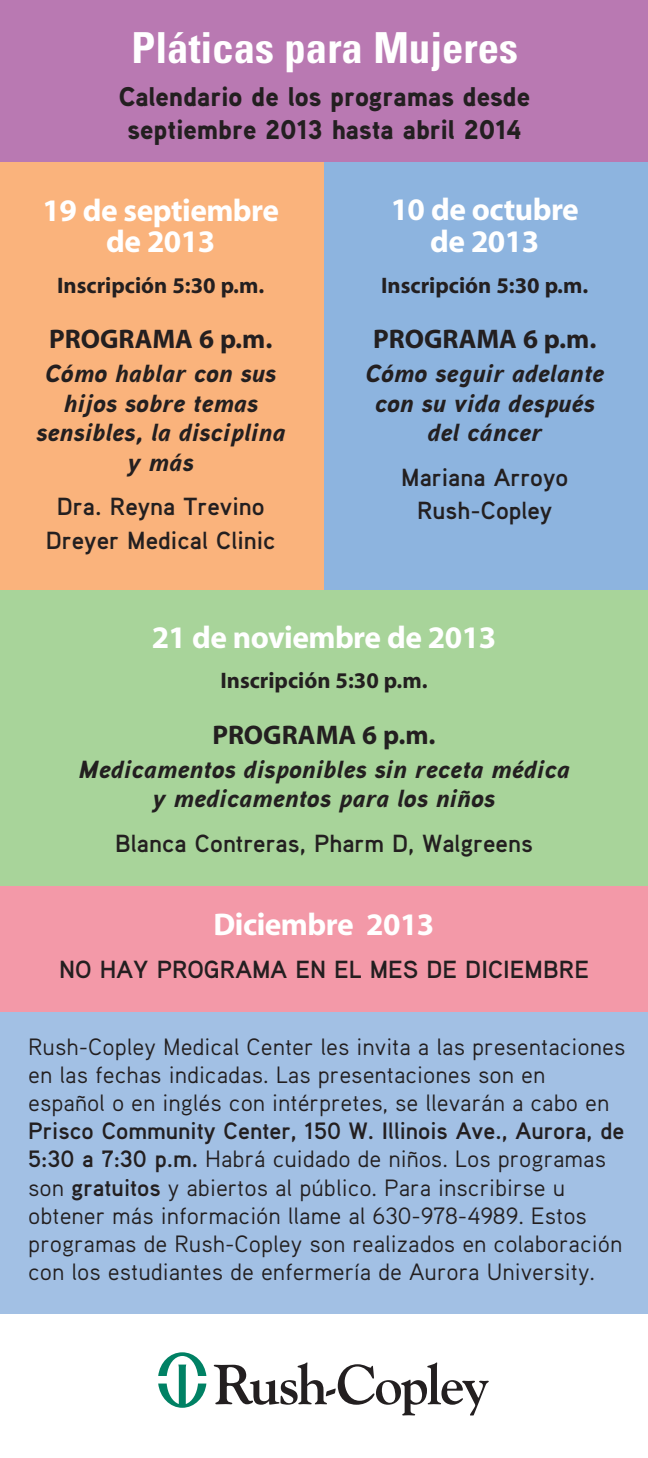
<style>
.page{position:relative;width:648px;height:1458px;background:#fff}
.page>*{position:absolute;margin:0;border:0;box-sizing:border-box;transform-origin:0 0}
.t1{font:700 condensed 42.75px "Univers";color:#fff}
.t2{font:700 31.5px/31.5px "Myriad";letter-spacing:-.015em;color:#fff;text-align:center}
.t3{font:900 27px/32.4px "Aaux Pro";color:#231f20;text-align:center}
.t4{font:700 27px "Myriad";color:#231f20}
.t5{font:italic 900 24.75px/29.7px "Aaux Pro";color:#231f20;text-align:center}
.t6{font:700 24.75px/33.8px "Aaux Pro";color:#231f20;text-align:center}
.t7{font:23.62px/28.1px "Aaux Pro";color:#231f20}
.t8{font:700 22.5px "Myriad";color:#231f20}
.s1{font-weight:700}
</style>
<div class="page">
<div style="left:324px;top:157px;width:324px;height:441px;background:#8db4df"></div>
<div style="left:0;top:157px;width:324px;height:440px;background:#fab37c"></div>
<div style="left:0;top:591px;width:648px;height:299px;background:#a8d49a"></div>
<div style="left:0;top:0;width:648px;height:162px;background:#b979b2"></div>
<div style="left:0;top:1000px;width:648px;height:314px;background:#a2c0e4"></div>
<div style="left:0;top:886px;width:648px;height:126px;background:#f399a8"></div>
<svg style="left:158px;top:1352px;width:48px;height:56px"></svg>
<svg style="left:214px;top:1362px;width:275px;height:53px"></svg>
<h1 class="t1" style="left:132px;top:32px;width:388px">Pláticas para Mujeres</h1>
<p class="t3" style="left:119px;top:81px;width:413px">Calendario de los programas desde septiembre 2013 hasta abril 2014</p>
<h2 class="t2" style="left:42px;top:197px;width:238px">19 de septiembre de 2013</h2>
<p class="t8" style="left:57px;top:277px;width:209px">Inscripción 5:30 p.m.</p>
<p class="t4" style="left:49px;top:329px;width:225px">PROGRAMA 6 p.m.</p>
<p class="t5" style="left:36px;top:359px;width:251px">Cómo hablar con sus hijos sobre temas sensibles, la disciplina y más</p>
<p class="t6" style="left:46px;top:490px;width:231px">Dra. Reyna Trevino<br>Dreyer Medical Clinic</p>
<h2 class="t2" style="left:391px;top:197px;width:190px">10 de octubre de 2013</h2>
<p class="t8" style="left:381px;top:277px;width:209px">Inscripción 5:30 p.m.</p>
<p class="t4" style="left:373px;top:329px;width:225px">PROGRAMA 6 p.m.</p>
<p class="t5" style="left:365px;top:359px;width:240px">Cómo seguir adelante con su vida después del cáncer</p>
<p class="t6" style="left:401px;top:460px;width:169px">Mariana Arroyo<br>Rush-Copley</p>
<h2 class="t2" style="left:152px;top:624px;width:346px">21 de noviembre de 2013</h2>
<p class="t8" style="left:220px;top:672px;width:209px">Inscripción 5:30 p.m.</p>
<p class="t4" style="left:212px;top:725px;width:225px">PROGRAMA 6 p.m.</p>
<p class="t5" style="left:78px;top:754px;width:493px">Medicamentos disponibles sin receta médica y medicamentos para los niños</p>
<p class="t6" style="left:115px;top:826px;width:419px">Blanca Contreras, Pharm D, Walgreens</p>
<h2 class="t2" style="left:214px;top:912px;width:222px">Diciembre 2013</h2>
<p class="t6" style="left:59px;top:953px;width:531px">NO HAY PROGRAMA EN EL MES DE DICIEMBRE</p>
<p class="t7" style="left:28px;top:1033px;width:599px">Rush-Copley Medical Center les invita a las presentaciones en las fechas indicadas. Las presentaciones son en español o en inglés con intérpretes, se llevarán a cabo en</p>
<p class="t7" style="left:28px;top:1117px;width:598px"><span class="s1">Prisco Community Center, 150 W. Illinois Ave., Aurora, de 5:30 a 7:30 p.m.</span> Habrá cuidado de niños. Los programas son <span class="s1">gratuitos</span> y abiertos al público. Para inscribirse u obtener más información llame al 630-978-4989. Estos programas de Rush-Copley son realizados en colaboración con los estudiantes de enfermería de Aurora University.</p>
</div>
